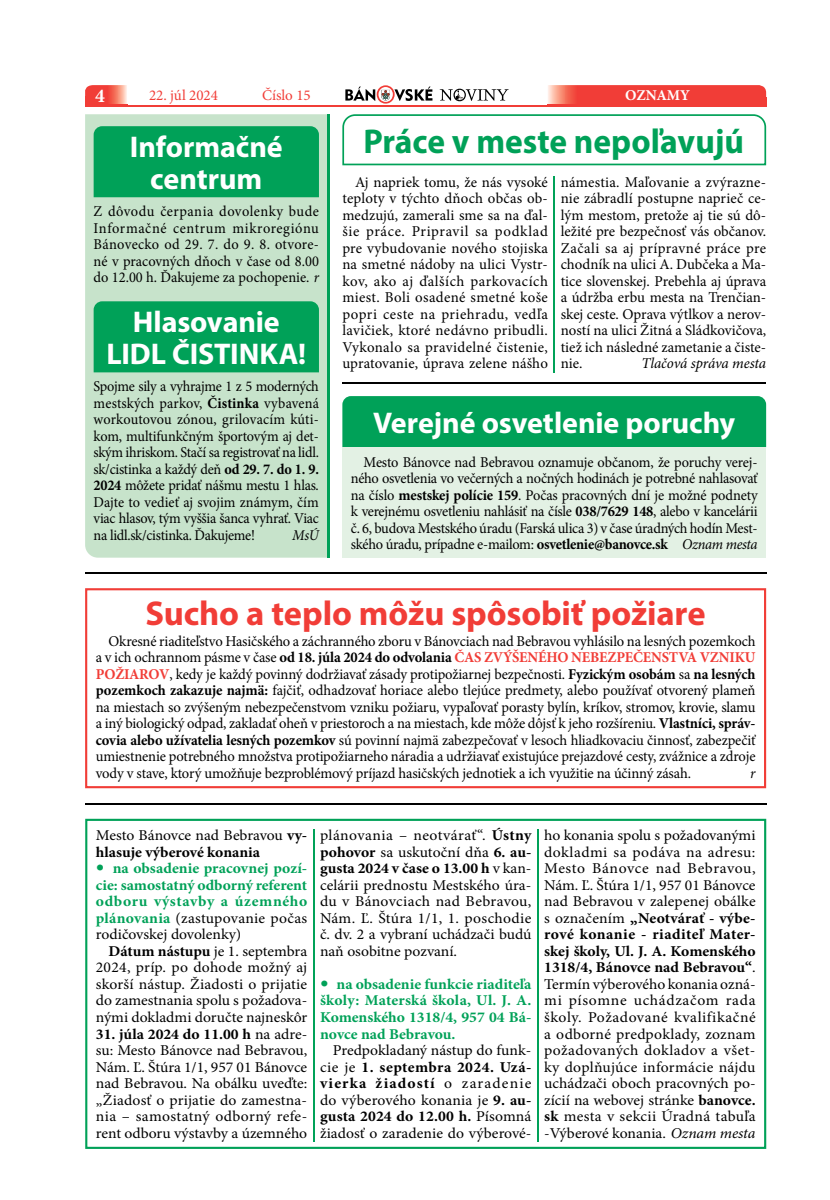
<style>
.page{position:relative;width:830px;height:1200px;background:#fff}
.page>*{position:absolute;margin:0;border:0;box-sizing:border-box;transform-origin:0 0}
.t1{font:700 34.5px "Myriad Pro";letter-spacing:-.005em;color:#f13d37}
.t2{font:700 34.5px "Myriad Pro";color:#00a158}
.t3{font:700 30px/31.5px "Myriad Pro";letter-spacing:-.005em;color:#fff;text-align:center}
.t4{font:700 19.5px "Minion Pro";color:#fff}
.t5{font:15px/16.5px "Minion Pro";color:#000;text-align:justify}
.t6{font:15px/16.5px "Minion Pro";color:#000;text-align:justify;scale:1.04 1}
.t7{font:15px/16.5px "Minion Pro";color:#000;text-align:justify;scale:.96 1}
.t8{font:15px/16.5px "Minion Pro";color:#000;text-align:justify;scale:.95 1}
.t9{font:700 15px/16.5px "Minion Pro";color:#00a158;text-align:justify;scale:1.04 1}
.t10{font:700 15px/16.5px "Minion Pro";color:#000;scale:1.04 1}
.t11{font:italic 15px "Minion Pro";letter-spacing:-.01em;color:#000}
.t12{font:15px "Minion Pro";color:#f13d37}
.t13{font:700 15px "Minion Pro";color:#fff}
.t14{font:italic 15px "Minion Pro";letter-spacing:-.01em;color:#000;scale:.95 1}
.s1{font-style:italic}
.s2{font-weight:700}
.s3{font-weight:700;color:#f13d37}
.s4{font-weight:400}
.s5{font-weight:400;color:#000}
</style>
<div class="page">
<svg style="left:345px;top:85px;width:87px;height:19px"></svg>
<svg style="left:439px;top:89px;width:69px;height:12px"></svg>
<hr style="left:96px;top:105px;width:657px;height:1px;background:#f13d37">
<svg style="left:547px;top:85px;width:218px;height:20px;background:#f24941"></svg>
<svg style="left:85px;top:85px;width:42px;height:20px"></svg>
<div style="left:85px;top:96px;width:17px;height:10px;background:#f13d37"></div>
<div style="left:748px;top:97px;width:17px;height:9px;background:#f13d37"></div>
<hr style="left:85px;top:802px;width:680px;height:2px;background:#000">
<hr style="left:85px;top:572px;width:680px;height:1px;background:#000">
<hr style="left:342px;top:382px;width:423px;height:1px;background:#000">
<svg style="left:85px;top:818px;width:680px;height:330px"></svg>
<hr style="left:553px;top:176px;width:1px;height:196px;background:#00a158">
<div style="left:85px;top:114px;width:242px;height:443px;background:#c7e3cb"></div>
<hr style="left:327px;top:114px;width:2px;height:443px;background:#00a158">
<div style="left:94px;top:126px;width:225px;height:71px;background:#00a158"></div>
<div style="left:94px;top:301px;width:225px;height:71px;background:#00a158"></div>
<div style="left:342px;top:396px;width:423px;height:51px;background:#00a158"></div>
<div style="left:342px;top:447px;width:423px;height:110px;background:#e3f1e4"></div>
<svg style="left:342px;top:114px;width:423px;height:51px"></svg>
<svg style="left:85px;top:588px;width:680px;height:200px"></svg>
<svg style="left:97px;top:864px;width:6px;height:6px"></svg>
<svg style="left:321px;top:980px;width:6px;height:6px"></svg>
<h3 class="t4" style="left:95px;top:82px;width:11px">4</h3>
<p class="t12" style="left:149px;top:86px;width:70px">22. júl 2024</p>
<p class="t12" style="left:262px;top:86px;width:50px">Číslo 15</p>
<p class="t13" style="left:624px;top:85px;width:66px">OZNAMY</p>
<h2 class="t3" style="left:130px;top:130px;width:154px">Informačné centrum</h2>
<p class="t7" style="left:94px;top:203px;width:236px">Z dôvodu čerpania dovolenky bude Informačné centrum mikroregiónu Bánovecko od 29. 7. do 9. 8. otvore&shy;né v pracovných dňoch v čase od 8.00 do 12.00 h. Ďakujeme za pochopenie. <span class="s1">r</span></p>
<h2 class="t3" style="left:106px;top:305px;width:201px">Hlasovanie<br>LIDL ČISTINKA!</h2>
<p class="t8" style="left:94px;top:378px;width:238px">Spojme sily a vyhrajme 1 z 5 moderných mestských parkov, <span class="s2">Čistinka</span> vybavená workoutovou zónou, grilovacím kúti&shy;kom, multifunkčným športovým aj det&shy;ským ihriskom. Stačí sa registrovať na lidl. sk/cistinka a každý deň <span class="s2">od 29. 7. do 1. 9.<br>2024</span> môžete pridať nášmu mestu 1 hlas.<br>Dajte to vedieť aj svojim známym, čím viac hlasov, tým vyššia šanca vyhrať. Viac na lidl.sk/cistinka. Ďakujeme!</p>
<p class="t14" style="left:292px;top:524px;width:30px">MsÚ</p>
<h1 class="t2" style="left:363px;top:118px;width:382px">Práce v meste nepoľavujú</h1>
<p class="t5" style="left:342px;top:174px;width:207px;text-indent:13px">Aj napriek tomu, že nás vysoké teploty v týchto dňoch občas ob&shy;medzujú, zamerali sme sa na ďal&shy;šie práce. Pripravil sa podklad pre vybudovanie nového stojiska na smetné nádoby na ulici Vystr&shy;kov, ako aj ďalších parkovacích miest. Boli osadené smetné koše popri ceste na priehradu, vedľa lavičiek, ktoré nedávno pribudli.<br>Vykonalo sa pravidelné čistenie, upratovanie, úprava zelene nášho</p>
<p class="t5" style="left:560px;top:174px;width:207px">námestia. Maľovanie a zvýrazne&shy;nie zábradlí postupne naprieč ce&shy;lým mestom, pretože aj tie sú dô&shy;ležité pre bezpečnosť vás občanov.<br>Začali sa aj prípravné práce pre chodník na ulici A. Dubčeka a Ma&shy;tice slovenskej. Prebehla aj úprava a údržba erbu mesta na Trenčian&shy;skej ceste. Oprava výtlkov a nerov&shy;ností na ulici Žitná a Sládkovičova, tiež ich následné zametanie a čiste&shy;nie.</p>
<p class="t11" style="left:641px;top:353px;width:126px">Tlačová správa mesta</p>
<h2 class="t3" style="left:373px;top:406px;width:363px">Verejné osvetlenie poruchy</h2>
<p class="t7" style="left:351px;top:453px;width:425px;text-indent:13px">Mesto Bánovce nad Bebravou oznamuje občanom, že poruchy verej&shy;ného osvetlenia vo večerných a nočných hodinách je potrebné nahlasovať na číslo <span class="s2">mestskej polície 159</span>. Počas pracovných dní je možné podnety k verejnému osvetleniu nahlásiť na čísle <span class="s2">038/7629 148</span>, alebo v kancelárii č. 6, budova Mestského úradu (Farská ulica 3) v čase úradných hodín Mest&shy;ského úradu, prípadne e-mailom: <span class="s2">osvetlenie@banovce.sk</span> <span class="s1">Oznam mesta</span></p>
<h1 class="t1" style="left:145px;top:590px;width:561px">Sucho a teplo môžu spôsobiť požiare</h1>
<p class="t5" style="left:96px;top:632px;width:661px;text-indent:13px">Okresné riaditeľstvo Hasičského a záchranného zboru v Bánovciach nad Bebravou vyhlásilo na lesných pozemkoch a v ich ochrannom pásme v čase <span class="s2">od 18. júla 2024 do odvolania</span> <span class="s3">ČAS ZVÝŠENÉHO NEBEZPEČENSTVA VZNIKU POŽIAROV</span>, kedy je každý povinný dodržiavať zásady protipožiarnej bezpečnosti. <span class="s2">Fyzickým osobám</span> sa <span class="s2">na lesných pozemkoch zakazuje najmä:</span> fajčiť, odhadzovať horiace alebo tlejúce predmety, alebo používať otvorený plameň na miestach so zvýšeným nebezpečenstvom vzniku požiaru, vypaľovať porasty bylín, kríkov, stromov, krovie, slamu a iný biologický odpad, zakladať oheň v priestoroch a na miestach, kde môže dôjsť k jeho rozšíreniu. <span class="s2">Vlastníci, správ&shy;covia alebo užívatelia lesných pozemkov</span> sú povinní najmä zabezpečovať v lesoch hliadkovaciu činnosť, zabezpečiť umiestnenie potrebného množstva protipožiarneho náradia a udržiavať existujúce prejazdové cesty, zvážnice a zdroje vody v stave, ktorý umožňuje bezproblémový príjazd hasičských jednotiek a ich využitie na účinný zásah.</p>
<p class="t11" style="left:749px;top:762px;width:7px">r</p>
<p class="t10" style="left:96px;top:826px;width:205px"><span class="s4">Mesto Bánovce nad Bebravou</span> vy&shy;hlasuje výberové konania</p>
<p class="t9" style="left:96px;top:859px;width:205px;text-indent:17px">na obsadenie pracovnej pozí&shy;cie: samostatný odborný referent odboru výstavby a územného plánovania <span class="s5">(zastupovanie počas rodičovskej dovolenky)</span></p>
<p class="t6" style="left:96px;top:942px;width:205px;text-indent:13px"><span class="s2">Dátum nástupu</span> je 1. septembra 2024, príp. po dohode možný aj skorší nástup. Žiadosti o prijatie do zamestnania spolu s požadova&shy;nými dokladmi doručte najneskôr</p>
<p class="t6" style="left:96px;top:1025px;width:205px"><span class="s2">31. júla 2024 do 11.00 h</span> na adre&shy;su: Mesto Bánovce nad Bebravou, Nám. Ľ. Štúra 1/1, 957 01 Bánovce nad Bebravou. Na obálku uveďte: „Žiadosť o prijatie do zamestna&shy;nia – samostatný odborný refe&shy;rent odboru výstavby a územného</p>
<p class="t6" style="left:320px;top:827px;width:205px">plánovania – neotvárať“. <span class="s2">Ústny pohovor</span> sa uskutoční dňa <span class="s2">6. au&shy;gusta 2024 v čase o 13.00 h</span> v kan&shy;celárii prednostu Mestského úra&shy;du v Bánovciach nad Bebravou, Nám. Ľ. Štúra 1/1, 1. poschodie č. dv. 2 a vybraní uchádzači budú naň osobitne pozvaní.</p>
<p class="t9" style="left:320px;top:975px;width:205px;text-indent:16px">na obsadenie funkcie riaditeľa školy: Materská škola, Ul. J. A.<br>Komenského 1318/4, 957 04 Bá&shy;novce nad Bebravou.</p>
<p class="t6" style="left:320px;top:1041px;width:205px;text-indent:13px">Predpokladaný nástup do funk&shy;cie je <span class="s2">1. septembra 2024. Uzá&shy;vierka žiadostí</span> o zaradenie do výberového konania je <span class="s2">9. au&shy;gusta 2024 do 12.00 h.</span> Písomná žiadosť o zaradenie do výberové-</p>
<p class="t6" style="left:544px;top:827px;width:205px">ho konania spolu s požadovanými dokladmi sa podáva na adresu:<br>Mesto Bánovce nad Bebravou, Nám. Ľ. Štúra 1/1, 957 01 Bánovce nad Bebravou v zalepenej obálke s označením <span class="s2">„Neotvárať - výbe&shy;rové konanie - riaditeľ Mater&shy;skej školy, Ul. J. A. Komenského 1318/4, Bánovce nad Bebravou“</span>.<br>Termín výberového konania ozná&shy;mi písomne uchádzačom rada školy. Požadované kvalifikačné a odborné predpoklady, zoznam požadovaných dokladov a všet&shy;ky doplňujúce informácie nájdu uchádzači oboch pracovných po&shy;zícií na webovej stránke <span class="s2">banovce. sk</span> mesta v sekcii Úradná tabuľa -Výberové konania. <span class="s1">Oz nam mesta</span></p>
</div>
